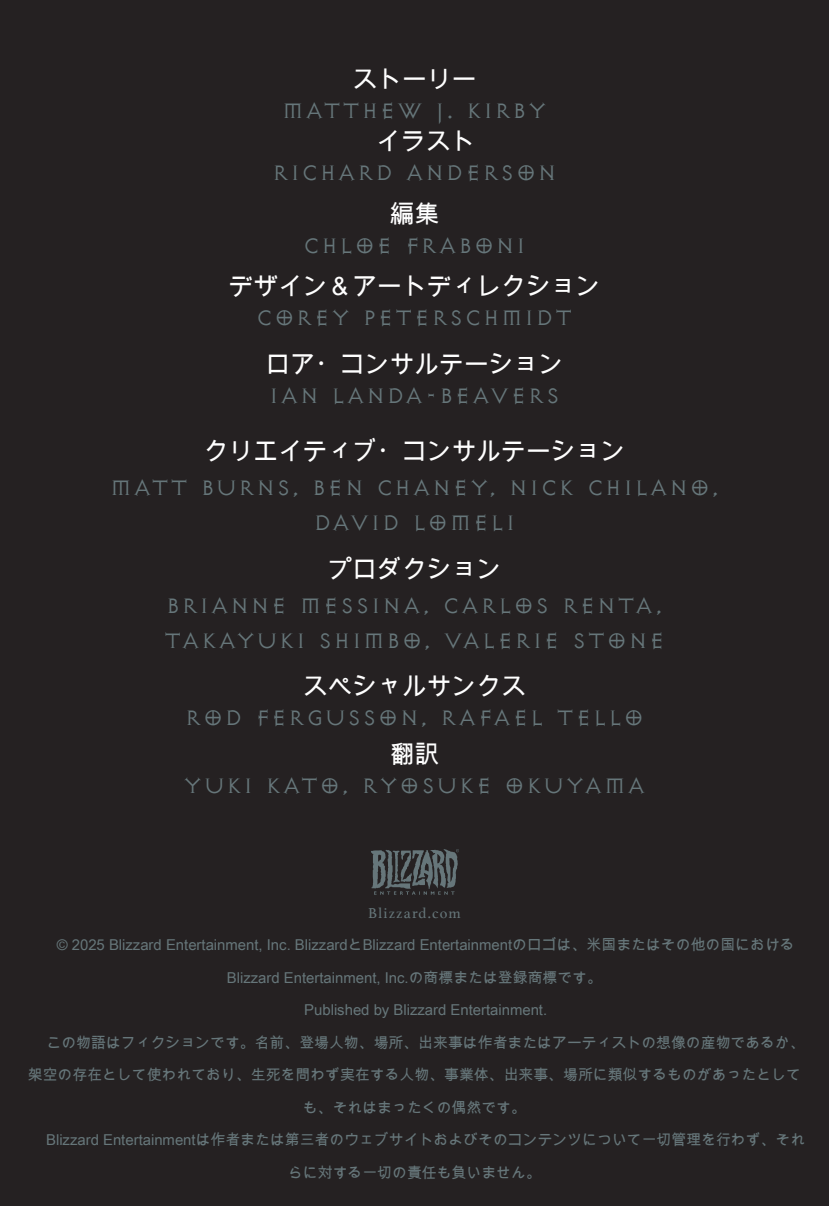
<style>
.page{position:relative;width:829px;height:1206px;background:#fff}
.page>*{position:absolute;margin:0;border:0;box-sizing:border-box;transform-origin:0 0}
.t1{font:300 25px/35px "Exocet Blizzard OT";letter-spacing:.04em;color:#66767a;text-align:center}
.t2{font:25px "Arial Unicode MS";color:#fff}
.t3{font:15px "Arial Unicode MS";color:#66767a}
.t4{font:15px "Athelas";letter-spacing:.08em;color:#66767a}
</style>
<div class="page">
<div style="left:0;top:0;width:828px;height:1206px;background:#231f20"></div>
<img style="left:371px;top:849px;width:88px;height:46px">
<h1 class="t2" style="left:352px;top:61px;width:125px">ストーリー</h1>
<h1 class="t1" style="left:281px;top:93px;width:267px">MATTHEW J. KIRBY</h1>
<h1 class="t2" style="left:376px;top:123px;width:101px">イラスト</h1>
<h1 class="t1" style="left:272px;top:156px;width:286px">RICHARD ANDERSON</h1>
<h1 class="t2" style="left:389px;top:196px;width:51px">編集</h1>
<h1 class="t1" style="left:303px;top:228px;width:224px">CHLOE FRABONI</h1>
<h1 class="t2" style="left:228px;top:268px;width:373px">デザイン＆アートディレクション</h1>
<h1 class="t1" style="left:256px;top:301px;width:318px">COREY PETERSCHMIDT</h1>
<h1 class="t2" style="left:265px;top:346px;width:299px">ロア・コンサルテーション</h1>
<h1 class="t1" style="left:269px;top:378px;width:292px">IAN LANDA-BEAVERS</h1>
<h1 class="t2" style="left:204px;top:433px;width:422px">クリエイティブ・コンサルテーション</h1>
<h1 class="t1" style="left:110px;top:471px;width:610px">MATT BURNS, BEN CHANEY, NICK CHILANO,<br>DAVID LOMELI</h1>
<h1 class="t2" style="left:327px;top:551px;width:175px">プロダクション</h1>
<h1 class="t1" style="left:164px;top:588px;width:502px;text-align:left">BRIANNE MESSINA, CARLOS RENTA,<br>TAKAYUKI SHIMBO, VALERIE STONE</h1>
<h1 class="t2" style="left:303px;top:668px;width:224px">スペシャルサンクス</h1>
<h1 class="t1" style="left:185px;top:701px;width:460px">ROD FERGUSSON, RAFAEL TELLO</h1>
<h1 class="t2" style="left:389px;top:736px;width:51px">翻訳</h1>
<h1 class="t1" style="left:183px;top:768px;width:463px">YUKI KATO, RYOSUKE OKUYAMA</h1>
<p class="t4" style="left:368px;top:901px;width:94px">Blizzard.com</p>
<p class="t3" style="left:57px;top:934px;width:739px">© 2025 Blizzard Entertainment, Inc. BlizzardとBlizzard Entertainmentのロゴは、米国またはその他の国における</p>
<p class="t3" style="left:227px;top:967px;width:376px">Blizzard Entertainment, Inc.の商標または登録商標です。</p>
<p class="t3" style="left:304px;top:999px;width:244px">Published by Blizzard Entertainment.</p>
<p class="t3" style="left:47px;top:1032px;width:759px">この物語はフィクションです。名前、登場人物、場所、出来事は作者またはアーティストの想像の産物であるか、</p>
<p class="t3" style="left:28px;top:1064px;width:774px">架空の存在として使われており、生死を問わず実在する人物、事業体、出来事、場所に類似するものがあったとして</p>
<p class="t3" style="left:303px;top:1097px;width:224px">も、それはまったくの偶然です。</p>
<p class="t3" style="left:46px;top:1129px;width:760px">Blizzard Entertainmentは作者または第三者のウェブサイトおよびそのコンテンツについて一切管理を行わず、それ</p>
<p class="t3" style="left:288px;top:1162px;width:254px">らに対する一切の責任も負いません。</p>
</div>
